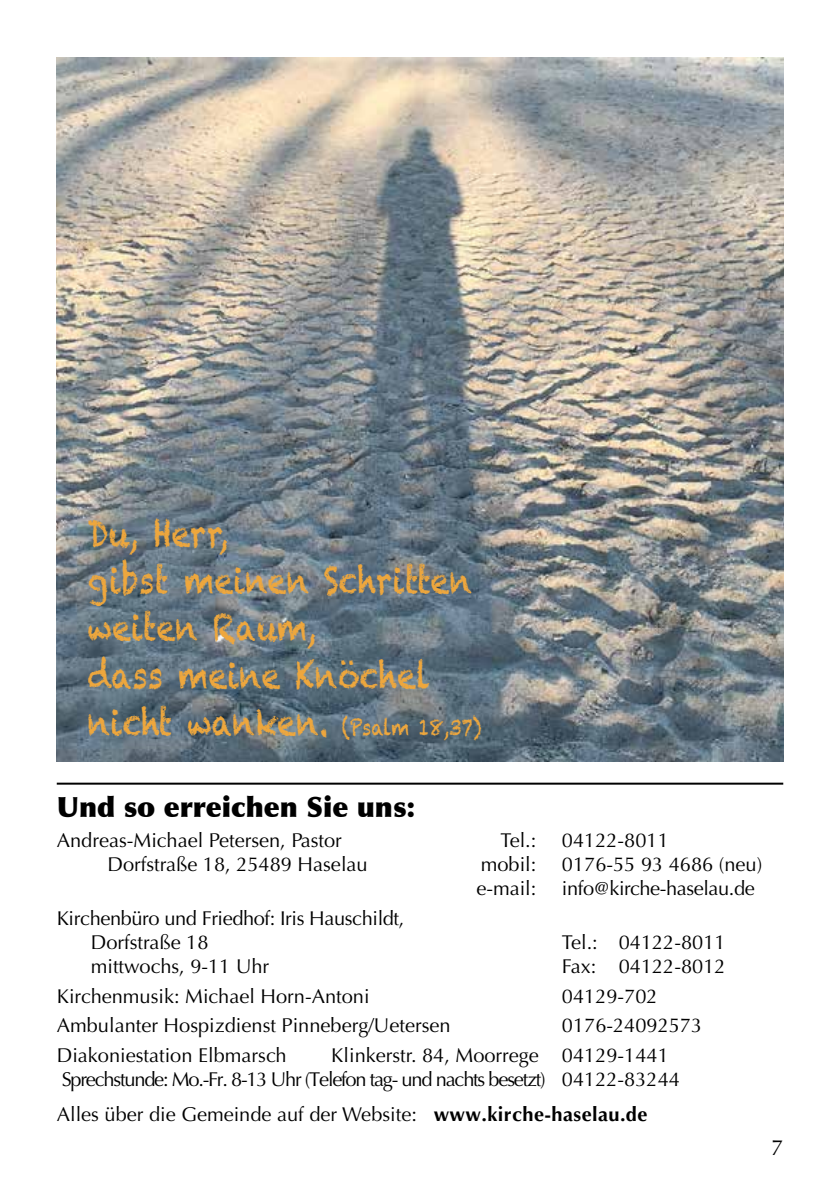
<style>
.page{position:relative;width:840px;height:1191px;background:#fff}
.page>*{position:absolute;margin:0;border:0;box-sizing:border-box;transform-origin:0 0}
.t1{font:37px/47.4px "Chalkduster";color:#eea73d;scale:.81 1}
.t2{font:900 28px "Optima";color:#000}
.t3{font:22px "Optima";color:#000}
.t4{font:20px "Optima";color:#000}
.t5{font:20px/24px "Optima";letter-spacing:-.06em;color:#000}
.t6{font:20px/24px "Optima";letter-spacing:-.02em;color:#000}
.s1{font-size:22.2px}
.s2{font-weight:700}
</style>
<div class="page">
<hr style="left:57px;top:782px;width:725px;height:2px;background:#000">
<img style="left:57px;top:58px;width:725px;height:703px">
<h1 class="t1" style="left:88px;top:509px;width:487px">Du, Herr,<br>gibst meinen Schritten weiten Raum,<br>dass meine Knöchel nicht wanken. <span class="s1">(Psalm 18,37)</span></h1>
<h2 class="t2" style="left:57px;top:790px;width:360px">Und so erreichen Sie uns:</h2>
<p class="t4" style="left:57px;top:828px;width:286px">Andreas-Michael Petersen, Pastor</p>
<p class="t4" style="left:500px;top:828px;width:37px">Tel.:</p>
<p class="t4" style="left:561px;top:828px;width:108px">04122-8011</p>
<p class="t4" style="left:107px;top:852px;width:261px">Dorfstraße 18, 25489 Haselau</p>
<p class="t4" style="left:480px;top:852px;width:57px">mobil:</p>
<p class="t4" style="left:561px;top:852px;width:202px">0176-55 93 4686 (neu)</p>
<p class="t4" style="left:476px;top:876px;width:61px">e-mail:</p>
<p class="t6" style="left:561px;top:876px;width:194px">info@kirche-haselau.de</p>
<p class="t6" style="left:91px;top:906px;width:315px;text-indent:-34px">Kirchenbüro und Friedhof: Iris Hauschildt,<br>Dorfstraße 18</p>
<p class="t4" style="left:561px;top:930px;width:165px">Tel.: 04122-8011</p>
<p class="t4" style="left:91px;top:954px;width:179px">mittwochs, 9-11 Uhr</p>
<p class="t4" style="left:561px;top:954px;width:165px">Fax: 04122-8012</p>
<p class="t4" style="left:57px;top:984px;width:314px">Kirchenmusik: Michael Horn-Antoni</p>
<p class="t4" style="left:561px;top:984px;width:97px">04129-702</p>
<p class="t4" style="left:57px;top:1014px;width:395px">Ambulanter Hospizdienst Pinneberg/Uetersen</p>
<p class="t4" style="left:561px;top:1014px;width:142px">0176-24092573</p>
<p class="t4" style="left:57px;top:1043px;width:231px">Diakoniestation Elbmarsch</p>
<p class="t5" style="left:62px;top:1043px;width:619px;text-indent:269px">Klinkerstr. 84, Moorrege 04129-1441<br>Sprechstunde: Mo.-Fr. 8-13 Uhr (Telefon tag- und nachts besetzt) 04122-83244</p>
<p class="t4" style="left:57px;top:1103px;width:592px">Alles über die Gemeinde auf der Website: <span class="s2">www.kirche-haselau.de</span></p>
<p class="t3" style="left:770px;top:1134px;width:14px">7</p>
</div>
